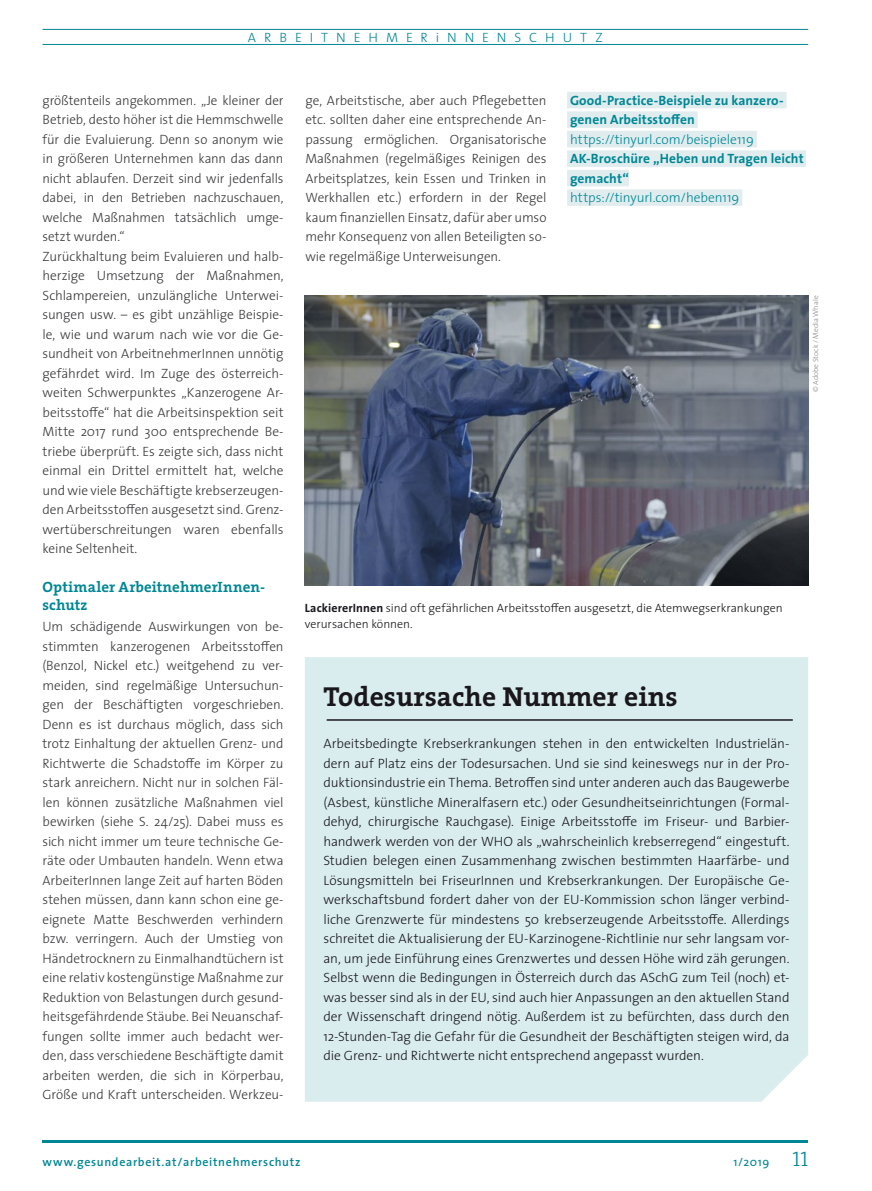
<style>
.page{position:relative;width:872px;height:1191px;background:#fff}
.page>*{position:absolute;margin:0;border:0;box-sizing:border-box;transform-origin:0 0}
.t1{font:700 27.6px "The Serif";color:#1a171c}
.t2{font:700 15px/18px "The Serif";letter-spacing:.005em;color:#008795}
.t3{font:300 13.5px/19.5px "The Sans";letter-spacing:-.005em;color:#38373a;text-align:justify}
.t4{font:300 13.5px/19.5px "The Sans";letter-spacing:-.005em;color:#1a171c;text-align:justify}
.t5{font:700 13.5px/19.5px "The Sans";letter-spacing:.005em;color:#008795}
.t6{font:300 13.5px "The Sans";color:#008795}
.t7{font:300 13.5px "The Sans";letter-spacing:.59em;color:#008795}
.t8{font:300 12px/16.5px "The Sans";color:#1a171c}
.t9{font:600 12px "The Sans";letter-spacing:.06em;color:#008795}
.t10{font:12px "The Sans";color:#008795}
.t11{font:300 7.5px "The Sans";color:#888785}
.s1{font-weight:700}
.s2{font-family:"The Serif Light Caps";font-size:21px}
</style>
<div class="page">
<div style="left:305px;top:657px;width:503px;height:444px;background:#d9edef"></div>
<div style="left:567px;top:92px;width:219px;height:16px;background:#e0ecee"></div>
<div style="left:567px;top:111px;width:130px;height:17px;background:#e0ecee"></div>
<div style="left:567px;top:131px;width:190px;height:16px;background:#e0ecee"></div>
<div style="left:567px;top:150px;width:239px;height:17px;background:#e0ecee"></div>
<div style="left:567px;top:170px;width:62px;height:16px;background:#e0ecee"></div>
<div style="left:567px;top:189px;width:175px;height:17px;background:#e0ecee"></div>
<hr style="left:43px;top:1140px;width:765px;height:2px;background:#008795">
<hr style="left:43px;top:29px;width:765px;height:1px;background:#008795">
<hr style="left:43px;top:44px;width:765px;height:1px;background:#008795">
<img style="left:305px;top:296px;width:503px;height:290px">
<hr style="left:327px;top:719px;width:465px;height:1px;background:#1a171c">
<p class="t7" style="left:248px;top:26px;width:356px">ARBEITNEHMERiNNENSCHUTZ</p>
<p class="t3" style="left:43px;top:90px;width:242px;text-align:left">größtenteils angekommen. „Je kleiner der Betrieb, desto höher ist die Hemmschwelle für die Evaluierung. Denn so anonym wie in größeren Unternehmen kann das dann nicht ablaufen. Derzeit sind wir jedenfalls dabei, in den Betrieben nachzuschauen, welche Maßnahmen tatsächlich umge&shy;setzt wurden.“<br>Zurückhaltung beim Evaluieren und halb&shy;herzige Umsetzung der Maßnahmen, Schlampereien, unzulängliche Unterwei&shy;sungen usw. – es gibt unzählige Beispie&shy;le, wie und warum nach wie vor die Ge&shy;sundheit von ArbeitnehmerInnen unnötig gefährdet wird. Im Zuge des österreich&shy;weiten Schwerpunktes „Kanzerogene Ar&shy;beitsstoffe“ hat die Arbeitsinspektion seit Mitte 2017 rund 300 entsprechende Be&shy;triebe überprüft. Es zeigte sich, dass nicht einmal ein Drittel ermittelt hat, welche und wie viele Beschäftigte krebserzeugen&shy;den Arbeitsstoffen ausgesetzt sind. Grenz&shy;wertüberschreitungen waren ebenfalls keine Seltenheit.</p>
<p class="t2" style="left:43px;top:578px;width:224px">Optimaler ArbeitnehmerInnen&shy;schutz</p>
<p class="t3" style="left:43px;top:616px;width:242px">Um schädigende Auswirkungen von be&shy;stimmten kanzerogenen Arbeitsstoffen (Benzol, Nickel etc.) weitgehend zu ver&shy;meiden, sind regelmäßige Untersuchun&shy;gen der Beschäftigten vorgeschrieben.<br>Denn es ist durchaus möglich, dass sich trotz Einhaltung der aktuellen Grenz- und Richtwerte die Schadstoffe im Körper zu stark anreichern. Nicht nur in solchen Fäl&shy;len können zusätzliche Maßnahmen viel bewirken (siehe S. 24/25). Dabei muss es sich nicht immer um teure technische Ge&shy;räte oder Umbauten handeln. Wenn etwa ArbeiterInnen lange Zeit auf harten Böden stehen müssen, dann kann schon eine ge&shy;eignete Matte Beschwerden verhindern bzw. verringern. Auch der Umstieg von Händetrocknern zu Einmalhandtüchern ist eine relativ kostengünstige Maßnahme zur Reduktion von Belastungen durch gesund&shy;heitsgefährdende Stäube. Bei Neuanschaf&shy;fungen sollte immer auch bedacht wer&shy;den, dass verschiedene Beschäftigte damit arbeiten werden, die sich in Körperbau, Größe und Kraft unterscheiden. Werkzeu-</p>
<p class="t3" style="left:305px;top:90px;width:242px">ge, Arbeitstische, aber auch Pflegebetten etc. sollten daher eine entsprechende An&shy;passung ermöglichen. Organisatorische Maßnahmen (regelmäßiges Reinigen des Arbeitsplatzes, kein Essen und Trinken in Werkhallen etc.) erfordern in der Regel kaum finanziellen Einsatz, dafür aber umso mehr Konsequenz von allen Beteiligten so&shy;wie regelmäßige Unterweisungen.</p>
<p class="t5" style="left:570px;top:90px;width:215px">Good-Practice-Beispiele zu kanzero&shy;genen Arbeitsstoffen</p>
<p class="t6" style="left:570px;top:128px;width:185px">https://tinyurl.com/beispiele119</p>
<p class="t5" style="left:570px;top:148px;width:235px">AK-Broschüre „Heben und Tragen leicht gemacht“</p>
<p class="t6" style="left:570px;top:186px;width:171px">https://tinyurl.com/heben119</p>
<p class="t11" style="left:809px;top:392px;width:98px;rotate:-90deg">© Adobe Stock / Media Whale</p>
<p class="t8" style="left:305px;top:599px;width:479px"><span class="s1">LackiererInnen</span> sind oft gefährlichen Arbeitsstoffen ausgesetzt, die Atemwegserkrankungen verursachen können.</p>
<h1 class="t1" style="left:323px;top:673px;width:356px">Todesursache Nummer eins</h1>
<p class="t4" style="left:323px;top:733px;width:467px">Arbeitsbedingte Krebserkrankungen stehen in den entwickelten Industrielän&shy;dern auf Platz eins der Todesursachen. Und sie sind keineswegs nur in der Pro&shy;duktionsindustrie ein Thema. Betroffen sind unter anderen auch das Baugewerbe (Asbest, künstliche Mineralfasern etc.) oder Gesundheitseinrichtungen (Formal&shy;dehyd, chirurgische Rauchgase). Einige Arbeitsstoffe im Friseur- und Barbier&shy;handwerk werden von der WHO als „wahrscheinlich krebserregend“ eingestuft.<br>Studien belegen einen Zusammenhang zwischen bestimmten Haarfärbe- und Lösungsmitteln bei FriseurInnen und Krebserkrankungen. Der Europäische Ge&shy;werkschaftsbund fordert daher von der EU-Kommission schon länger verbind&shy;liche Grenzwerte für mindestens 50 krebserzeugende Arbeitsstoffe. Allerdings schreitet die Aktualisierung der EU-Karzinogene-Richtlinie nur sehr langsam vor&shy;an, um jede Einführung eines Grenzwertes und dessen Höhe wird zäh gerungen.<br>Selbst wenn die Bedingungen in Österreich durch das ASchG zum Teil (noch) et&shy;was besser sind als in der EU, sind auch hier Anpassungen an den aktuellen Stand der Wissenschaft dringend nötig. Außerdem ist zu befürchten, dass durch den 12-Stunden-Tag die Gefahr für die Gesundheit der Beschäftigten steigen wird, da die Grenz- und Richtwerte nicht entsprechend angepasst wurden.</p>
<p class="t9" style="left:43px;top:1151px;width:259px">www.gesundearbeit.at/arbeitnehmerschutz</p>
<p class="t10" style="left:733px;top:1151px;width:76px">1/2019 <span class="s2">11</span></p>
</div>
